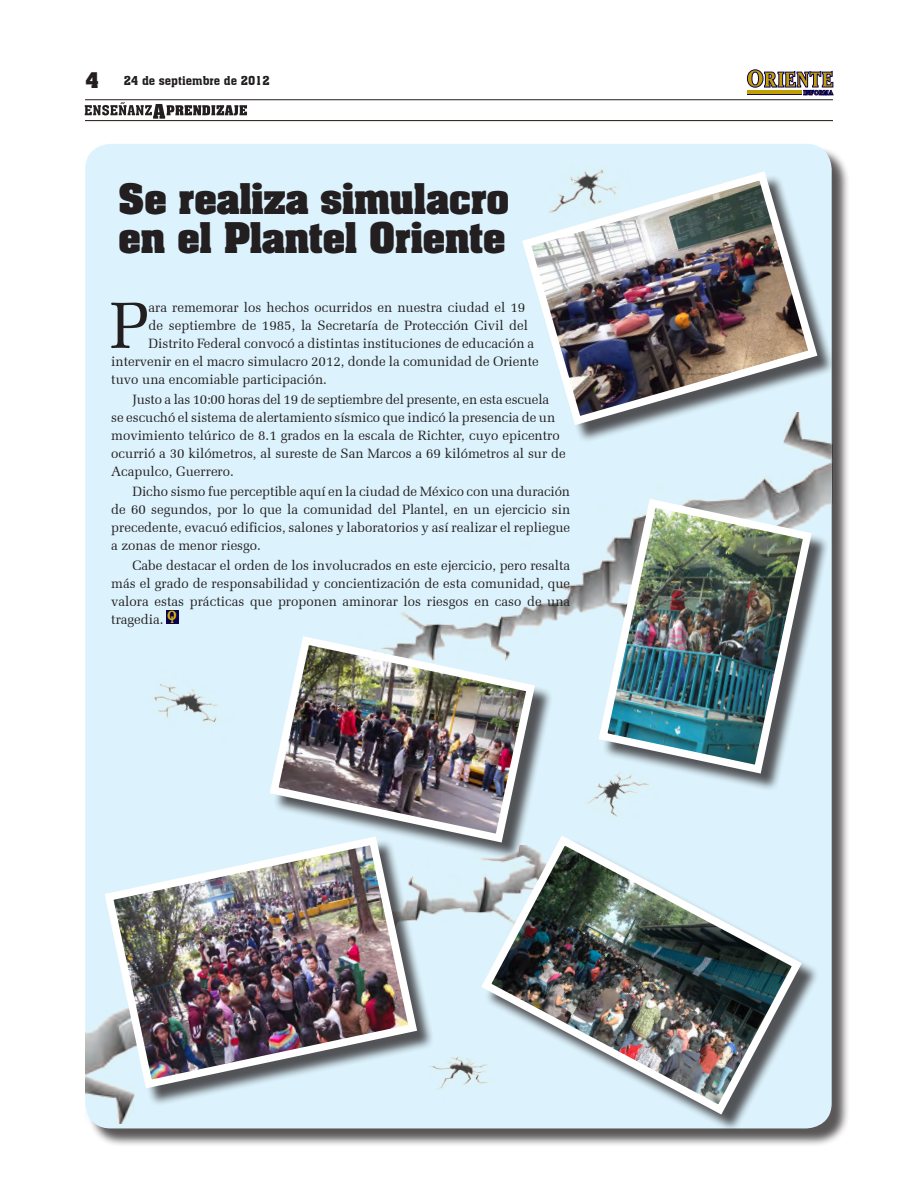
<style>
.page{position:relative;width:918px;height:1188px;background:#fff}
.page>*{position:absolute;margin:0;border:0;box-sizing:border-box;transform-origin:0 0}
.CUERPO_DE_TEXTOO_OK{font:65.85px "Zapf Elliptical 711 BT";color:#231f20}
.titulo{font:700 36px/39px "Aachen";color:#231f20}
.t1{font:700 21px "Aachen BT";color:#231f20}
.t2{font:700 15px "Oranda BT";color:#deb308}
.CUERPO_DE_TEXTOO_OK-2{font:13.5px/18px "Zapf Elliptical 711 BT";color:#231f20;text-align:justify}
.t3{font:12px "Aachen BT";color:#231f20}
.t4{font:700 10.5px "Oranda BT";color:#deb308}
</style>
<div class="page">
<svg style="left:85px;top:103px;width:162px;height:16px"></svg>
<hr style="left:85px;top:99px;width:748px;height:1px;background:#231f20">
<hr style="left:85px;top:120px;width:748px;height:1px;background:#231f20">
<svg style="left:747px;top:70px;width:16px;height:17px"></svg>
<div style="left:747px;top:70px;width:16px;height:17px;border:1px solid #0a024e;border-radius:50%"></div>
<div style="left:752px;top:72px;width:7px;height:13px;background:#fff;border-radius:50%"></div>
<div style="left:752px;top:72px;width:7px;height:13px;border:1px solid #0a024e;border-radius:50%"></div>
<svg style="left:764px;top:71px;width:69px;height:24px"></svg>
<div style="left:747px;top:90px;width:54px;height:5px;background:#c39f06"></div>
<div style="left:88px;top:146px;width:763px;height:1001px;background:#231f20;opacity:.75"></div>
<div style="left:85px;top:144px;width:747px;height:984px;background:#dcf2fc;border-radius:26px"></div>
<div style="left:525px;top:175px;width:310px;height:268px;background:#231f20;opacity:.75"></div>
<img style="left:522px;top:171px;width:300px;height:242px">
<img style="left:85px;top:889px;width:391px;height:235px">
<img style="left:399px;top:413px;width:434px;height:278px">
<img style="left:538px;top:169px;width:99px;height:59px">
<img style="left:585px;top:783px;width:53px;height:34px">
<img style="left:154px;top:683px;width:65px;height:40px">
<img style="left:435px;top:1053px;width:41px;height:52px">
<div style="left:601px;top:502px;width:229px;height:290px;background:#231f20;opacity:.75"></div>
<img style="left:594px;top:494px;width:222px;height:284px">
<div style="left:272px;top:639px;width:281px;height:221px;background:#231f20;opacity:.75"></div>
<img style="left:270px;top:632px;width:269px;height:215px">
<div style="left:107px;top:839px;width:328px;height:267px;background:#231f20;opacity:.75"></div>
<img style="left:100px;top:832px;width:322px;height:261px">
<div style="left:485px;top:839px;width:334px;height:293px;background:#231f20;opacity:.75"></div>
<img style="left:476px;top:830px;width:331px;height:290px">
<div style="left:166px;top:610px;width:12px;height:14px;background:#0a024e"></div>
<p class="t1" style="left:85px;top:67px;width:16px">4</p>
<p class="t3" style="left:124px;top:73px;width:147px">24 de septiembre de 2012</p>
<p class="titulo" style="left:119px;top:178px;width:392px">Se realiza simulacro en el Plantel Oriente</p>
<p class="CUERPO_DE_TEXTOO_OK" style="left:110px;top:287px;width:40px">P</p>
<p class="CUERPO_DE_TEXTOO_OK-2" style="left:149px;top:298px;width:378px">ara rememorar los hechos ocurridos en nuestra ciudad el 19</p>
<p class="CUERPO_DE_TEXTOO_OK-2" style="left:149px;top:316px;width:381px">de septiembre de 1985, la Secretaría de Protección Civil del</p>
<p class="CUERPO_DE_TEXTOO_OK-2" style="left:149px;top:334px;width:387px">Distrito Federal convocó a distintas instituciones de educación a</p>
<p class="CUERPO_DE_TEXTOO_OK-2" style="left:111px;top:352px;width:429px">intervenir en el macro simulacro 2012, donde la comunidad de Oriente</p>
<p class="CUERPO_DE_TEXTOO_OK-2" style="left:111px;top:370px;width:217px">tuvo una encomiable participación.</p>
<p class="CUERPO_DE_TEXTOO_OK-2" style="left:111px;top:390px;width:456px;text-align:left;text-indent:21px">Justo a las 10:00 horas del 19 de septiembre del presente, en esta escuela<br>se escuchó el sistema de alertamiento sísmico que indicó la presencia de un movimiento telúrico de 8.1 grados en la escala de Richter, cuyo epicentro ocurrió a 30 kilómetros, al sureste de San Marcos a 69 kilómetros al sur de Acapulco, Guerrero.</p>
<p class="CUERPO_DE_TEXTOO_OK-2" style="left:111px;top:482px;width:461px;text-indent:21px">Dicho sismo fue perceptible aquí en la ciudad de México con una duración de 60 segundos, por lo que la comunidad del Plantel, en un ejercicio sin precedente, evacuó edificios, salones y laboratorios y así realizar el repliegue a zonas de menor riesgo.</p>
<p class="CUERPO_DE_TEXTOO_OK-2" style="left:111px;top:557px;width:461px;text-indent:21px">Cabe destacar el orden de los involucrados en este ejercicio, pero resalta más el grado de responsabilidad y concientización de esta comunidad, que valora estas prácticas que proponen aminorar los riesgos en caso de una tragedia.</p>
<p class="t2" style="left:168px;top:606px;width:11px">O</p>
<p class="t4" style="left:171px;top:613px;width:4px">I</p>
</div>
